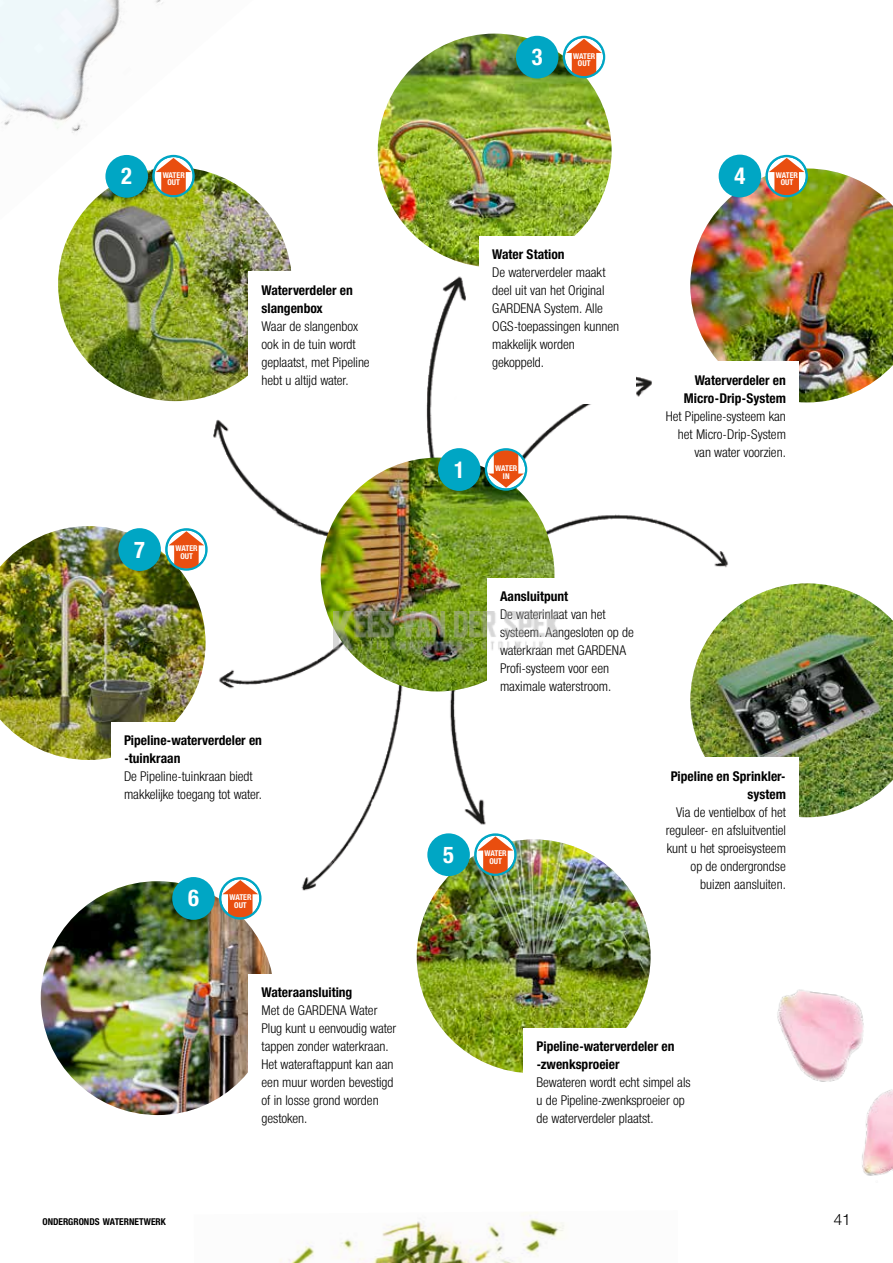
<style>
.page{position:relative;width:893px;height:1263px;background:#fff}
.page>*{position:absolute;margin:0;border:0;box-sizing:border-box;transform-origin:0 0}
.t1{font:700 22.5px "Gardena Sans Cond";color:#fff}
.t2{font:15px "Gardena Sans";color:#000}
.t3{font:13.5px/18px "Gardena Sans Cond";color:#000}
.t4{font:700 13.5px/18px "Gardena Sans Cond";color:#000}
.t5{font:700 9.45px "Gardena Sans Cond";color:#000}
.t6{font:700 7.95px/7.6px "Gardena Sans Cond";color:#fff;text-align:center}
</style>
<div class="page">
<img style="left:40px;top:33px;width:776px;height:1083px">
<img style="left:0;top:0;width:301px;height:254px">
<img style="left:713px;top:967px;width:180px;height:209px">
<img style="left:279px;top:1212px;width:286px;height:51px">
<img style="left:58px;top:167px;width:234px;height:234px;border-radius:117px">
<img style="left:321px;top:458px;width:233px;height:233px;border-radius:117px">
<div style="left:249px;top:272px;width:142px;height:187px;background:#fff"></div>
<div style="left:487px;top:578px;width:164px;height:148px;background:#fff"></div>
<img style="left:0;top:526px;width:206px;height:234px">
<img style="left:378px;top:34px;width:234px;height:233px;border-radius:117px">
<div style="left:479px;top:236px;width:157px;height:168px;background:#fff"></div>
<img style="left:41px;top:881px;width:234px;height:234px;border-radius:117px">
<div style="left:111px;top:721px;width:189px;height:110px;background:#fff"></div>
<div style="left:249px;top:973px;width:163px;height:200px;background:#fff"></div>
<svg style="left:486px;top:449px;width:40px;height:41px"></svg>
<div style="left:485px;top:448px;width:42px;height:43px;border:2px solid #00a6c4;border-radius:50%"></div>
<div style="left:438px;top:448px;width:42px;height:43px;background:#00a6c4;border-radius:50%"></div>
<svg style="left:564px;top:37px;width:40px;height:40px"></svg>
<div style="left:563px;top:36px;width:42px;height:42px;border:2px solid #00a6c4;border-radius:50%"></div>
<div style="left:516px;top:36px;width:42px;height:43px;background:#00a6c4;border-radius:50%"></div>
<div style="left:105px;top:155px;width:43px;height:43px;background:#00a6c4;border-radius:50%"></div>
<svg style="left:220px;top:878px;width:41px;height:41px"></svg>
<div style="left:219px;top:877px;width:42px;height:42px;border:2px solid #00a6c4;border-radius:50%"></div>
<div style="left:172px;top:877px;width:43px;height:43px;background:#00a6c4;border-radius:50%"></div>
<img style="left:690px;top:583px;width:203px;height:234px">
<img style="left:690px;top:169px;width:203px;height:233px">
<div style="left:661px;top:361px;width:138px;height:133px;background:#fff"></div>
<div style="left:644px;top:757px;width:155px;height:180px;background:#fff"></div>
<img style="left:417px;top:839px;width:234px;height:234px;border-radius:117px">
<svg style="left:153px;top:156px;width:41px;height:41px"></svg>
<div style="left:152px;top:155px;width:43px;height:42px;border:2px solid #00a6c4;border-radius:50%"></div>
<div style="left:719px;top:155px;width:42px;height:42px;background:#00a6c4;border-radius:50%"></div>
<svg style="left:766px;top:156px;width:41px;height:41px"></svg>
<div style="left:765px;top:155px;width:43px;height:42px;border:2px solid #00a6c4;border-radius:50%"></div>
<div style="left:427px;top:833px;width:43px;height:43px;background:#00a6c4;border-radius:50%"></div>
<svg style="left:475px;top:834px;width:41px;height:41px"></svg>
<div style="left:474px;top:833px;width:43px;height:43px;border:2px solid #00a6c4;border-radius:50%"></div>
<div style="left:524px;top:1028px;width:189px;height:159px;background:#fff"></div>
<div style="left:118px;top:528px;width:43px;height:43px;background:#00a6c4;border-radius:50%"></div>
<svg style="left:166px;top:529px;width:41px;height:41px"></svg>
<div style="left:165px;top:528px;width:43px;height:43px;border:2px solid #00a6c4;border-radius:50%"></div>
<img style="left:334px;top:612px;width:225px;height:39px">
<h1 class="t1" style="left:532px;top:42px;width:12px">3</h1>
<p class="t6" style="left:578px;top:59px;width:14px">OUT</p>
<p class="t6" style="left:573px;top:52px;width:24px">WATER</p>
<h1 class="t1" style="left:121px;top:161px;width:12px">2</h1>
<p class="t6" style="left:163px;top:171px;width:24px">WATER<br>OUT</p>
<h1 class="t1" style="left:734px;top:160px;width:12px">4</h1>
<p class="t6" style="left:776px;top:171px;width:24px">WATER<br>OUT</p>
<p class="t4" style="left:261px;top:280px;width:93px">Waterverdeler en slangenbox</p>
<p class="t3" style="left:261px;top:316px;width:110px">Waar de slangenbox ook in de tuin wordt geplaatst, met Pipeline hebt u altijd water.</p>
<p class="t4" style="left:492px;top:244px;width:74px">Water Station</p>
<p class="t3" style="left:492px;top:262px;width:129px">De waterverdeler maakt deel uit van het Original<br>GARDENA System. Alle<br>OGS-toepassingen kunnen makkelijk worden gekoppeld.</p>
<h1 class="t1" style="left:454px;top:454px;width:12px">1</h1>
<p class="t6" style="left:503px;top:472px;width:8px">IN</p>
<p class="t6" style="left:495px;top:464px;width:24px">WATER</p>
<p class="t4" style="left:684px;top:370px;width:104px;text-align:right">Waterverdeler en<br>Micro-Drip-System</p>
<p class="t3" style="left:666px;top:406px;width:122px;text-align:right">Het Pipeline-systeem kan het Micro-Drip-System van water voorzien.</p>
<h1 class="t1" style="left:134px;top:534px;width:12px">7</h1>
<p class="t6" style="left:176px;top:544px;width:24px">WATER<br>OUT</p>
<p class="t4" style="left:124px;top:730px;width:139px">Pipeline-waterverdeler en -tuinkraan</p>
<p class="t3" style="left:124px;top:766px;width:140px">De Pipeline-tuinkraan biedt makkelijke toegang tot water.</p>
<h1 class="t1" style="left:188px;top:883px;width:12px">6</h1>
<p class="t6" style="left:234px;top:901px;width:14px">OUT</p>
<p class="t6" style="left:229px;top:893px;width:24px">WATER</p>
<p class="t4" style="left:261px;top:982px;width:92px">Wateraansluiting</p>
<p class="t3" style="left:261px;top:1000px;width:136px">Met de GARDENA Water<br>Plug kunt u eenvoudig water tappen zonder waterkraan.<br>Het wateraftappunt kan aan een muur worden bevestigd of in losse grond worden gestoken.</p>
<p class="t4" style="left:500px;top:586px;width:70px">Aansluitpunt</p>
<p class="t3" style="left:500px;top:604px;width:135px">De waterinlaat van het systeem. Aangesloten op de waterkraan met GARDENA<br>Profi-systeem voor een maximale waterstroom.</p>
<h1 class="t1" style="left:443px;top:839px;width:12px">5</h1>
<p class="t6" style="left:485px;top:849px;width:24px">WATER<br>OUT</p>
<p class="t4" style="left:671px;top:766px;width:117px;text-align:right">Pipeline en Sprinkler&shy;system</p>
<p class="t3" style="left:666px;top:802px;width:122px;text-align:right">Via de ventielbox of het reguleer- en afsluitventiel kunt u het sproeisysteem op de ondergrondse buizen aansluiten.</p>
<p class="t4" style="left:536px;top:1036px;width:139px">Pipeline-waterverdeler en -zwenksproeier</p>
<p class="t3" style="left:536px;top:1072px;width:156px">Bewateren wordt echt simpel als u de Pipeline-zwenksproeier op de waterverdeler plaatst.</p>
<p class="t5" style="left:43px;top:1215px;width:125px">ONDERGRONDS WATERNETWERK</p>
<p class="t2" style="left:834px;top:1209px;width:18px">41</p>
</div>
